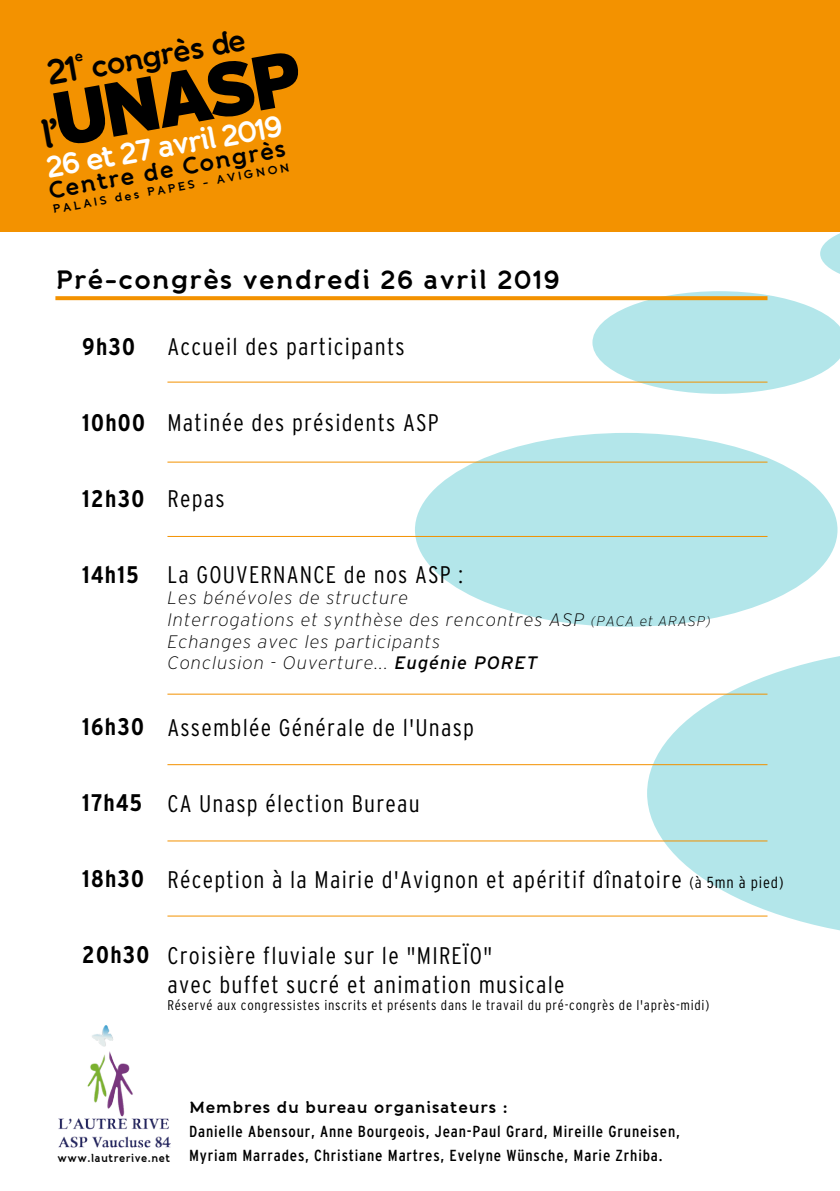
<style>
.page{position:relative;width:840px;height:1191px;background:#fff}
.page>*{position:absolute;margin:0;border:0;box-sizing:border-box;transform-origin:0 0}
.t1{font:900 76.2px "Interstate";color:#000}
.t2{font:700 30px "Banda";color:#000}
.t3{font:700 29.8px "Banda";color:#fff}
.t4{font:700 26px "Banda";letter-spacing:.05em;color:#000}
.t5{font:300 condensed 24px/28.8px "Interstate";letter-spacing:.05em;color:#000}
.t6{font:700 condensed 24px "Interstate";letter-spacing:.05em;color:#000}
.t7{font:700 23.2px "Banda";color:#000}
.t8{font:italic 200 18px/21.6px "Interstate";letter-spacing:.05em;color:#000}
.t9{font:condensed 16px/24px "Interstate";letter-spacing:.05em;color:#000}
.t10{font:700 16px "Banda";letter-spacing:.05em;color:#000}
.t11{font:300 condensed 14px "Interstate";letter-spacing:.05em;color:#000}
.t12{font:700 11.6px "Banda";color:#000;scale:1.04 1}
.t13{font:700 11px "Banda";letter-spacing:.05em;color:#000;scale:.95 1}
.s1{font-family:"Banda";font-weight:700;font-size:39.2px}
.s2{font-size:14px}
.s3{font-weight:400}
.s4{font-size:16px}
</style>
<div class="page">
<img style="left:58px;top:1025px;width:113px;height:123px">
<div style="left:0;top:0;width:839px;height:231px;background:#f39200"></div>
<svg style="left:414px;top:231px;width:425px;height:699px"></svg>
<svg style="left:55px;top:296px;width:712px;height:4px;background:#f2960b"></svg>
<hr style="left:167px;top:381px;width:600px;height:1px;background:#f39200">
<hr style="left:167px;top:461px;width:600px;height:1px;background:#f39200">
<hr style="left:167px;top:536px;width:600px;height:1px;background:#f39200">
<hr style="left:167px;top:693px;width:600px;height:1px;background:#f39200">
<hr style="left:167px;top:764px;width:600px;height:1px;background:#f39200">
<hr style="left:167px;top:840px;width:600px;height:1px;background:#f39200">
<hr style="left:167px;top:915px;width:600px;height:1px;background:#f39200">
<p class="t2" style="left:88px;top:48px;width:158px;rotate:-10deg">congrès de</p>
<h1 class="t1" style="left:32px;top:80px;width:268px;rotate:-10deg"><span class="s1">l’</span>UNASP</h1>
<p class="t3" style="left:44px;top:149px;width:237px;rotate:-10deg">26 et 27 avril 20 19</p>
<p class="t7" style="left:46px;top:176px;width:242px;rotate:-10deg">Centre de Congrès</p>
<p class="t12" style="left:51px;top:202px;width:232px;rotate:-10deg">PALAIS des PAPES - AVIGNON</p>
<p class="t4" style="left:55px;top:263px;width:505px">Pré-congrès vendredi 26 avril 2019</p>
<p class="t6" style="left:82px;top:333px;width:54px">9h30</p>
<p class="t6" style="left:82px;top:409px;width:64px">10h00</p>
<p class="t5" style="left:167px;top:331px;width:239px">Accueil des participants</p>
<p class="t5" style="left:167px;top:407px;width:273px">Matinée des présidents ASP</p>
<p class="t6" style="left:82px;top:485px;width:63px">12h30</p>
<p class="t5" style="left:167px;top:483px;width:59px">Repas</p>
<p class="t6" style="left:82px;top:561px;width:58px">14h15</p>
<p class="t5" style="left:167px;top:559px;width:297px">La GOUVERNANCE de nos ASP :</p>
<p class="t8" style="left:167px;top:587px;width:544px">Les bénévoles de structure<br>Interrogations et synthèse des rencontres ASP <span class="s2">(PACA et ARASP)<br></span>Echanges avec les participants<br>Conclusion - Ouverture... <span class="s3">Eugénie PORET</span></p>
<p class="t6" style="left:82px;top:713px;width:63px">16h30</p>
<p class="t5" style="left:167px;top:713px;width:308px">Assemblée Générale de l'Unasp</p>
<p class="t6" style="left:82px;top:789px;width:61px">17h45</p>
<p class="t5" style="left:167px;top:789px;width:254px">CA Unasp élection Bureau</p>
<p class="t6" style="left:82px;top:865px;width:63px">18h30</p>
<p class="t5" style="left:167px;top:865px;width:617px">Réception à la Mairie d'Avignon et apéritif dînatoire <span class="s4">(à 5mn à pied)</span></p>
<p class="t6" style="left:82px;top:941px;width:69px">20h30</p>
<p class="t5" style="left:167px;top:941px;width:398px">Croisière fluviale sur le "MIREÏO"<br>avec buffet sucré et animation musicale</p>
<p class="t11" style="left:167px;top:997px;width:543px">Réservé aux congressistes inscrits et présents dans le travail du pré-congrès de l'après-midi)</p>
<p class="t13" style="left:57px;top:1150px;width:120px">www.lautrerive.net</p>
<p class="t10" style="left:189px;top:1097px;width:320px">Membres du bureau organisateurs :</p>
<p class="t9" style="left:189px;top:1119px;width:492px">Danielle Abensour, Anne Bourgeois, Jean-Paul Grard, Mireille Gruneisen,<br>Myriam Marrades, Christiane Martres, Evelyne Wünsche, Marie Zrhiba.</p>
</div>
